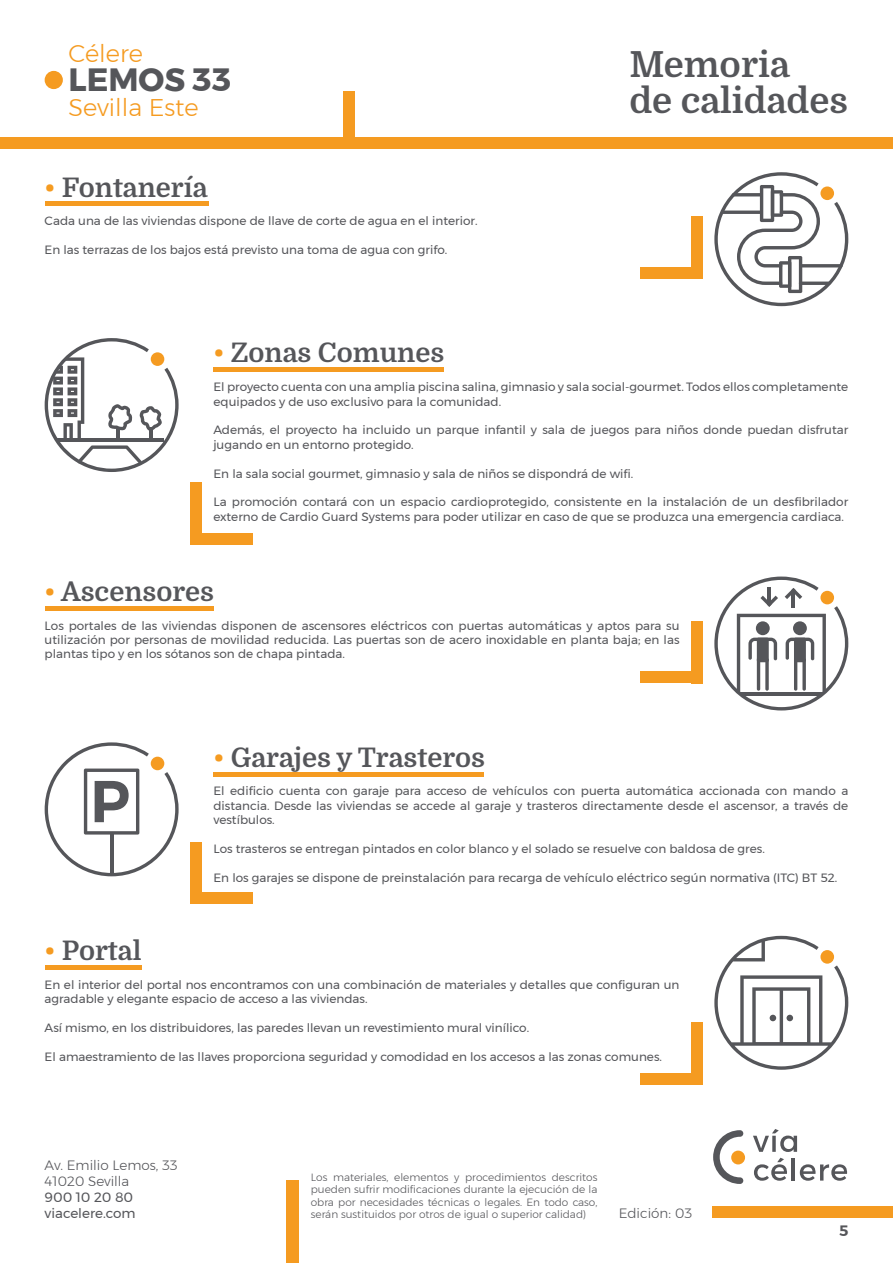
<style>
.page{position:relative;width:893px;height:1263px;background:#fff}
.page>*{position:absolute;margin:0;border:0;box-sizing:border-box;transform-origin:0 0}
.t1{font:700 36px/36px "Domine";color:#55565a}
.t2{font:700 32.1px "Montserrat";color:#55565a}
.t3{font:700 27px "Domine";color:#55565a}
.t4{font:300 24.15px "Montserrat";color:#f59b21}
.t5{font:600 15px "Montserrat";color:#55565a}
.t6{font:300 13.5px/16.2px "Montserrat";color:#55565a}
.t7{font:13.5px/16.2px "Montserrat";color:#55565a}
.t8{font:12px/14.4px "Montserrat";color:#55565a}
.t9{font:300 10.5px/12.6px "Montserrat";color:#55565a;text-align:justify}
.s1{color:#f59b21}
</style>
<div class="page">
<svg style="left:753px;top:1129px;width:44px;height:23px"></svg>
<svg style="left:754px;top:1158px;width:33px;height:23px"></svg>
<hr style="left:792px;top:1158px;width:3px;height:22px;background:#55565a">
<svg style="left:800px;top:1164px;width:47px;height:17px"></svg>
<div style="left:731px;top:1150px;width:14px;height:14px;background:#f59b21;border-radius:50%"></div>
<svg style="left:713px;top:1130px;width:30px;height:54px"></svg>
<div style="left:0;top:137px;width:893px;height:12px;background:#f59b21"></div>
<div style="left:287px;top:1181px;width:12px;height:82px;background:#f59b21"></div>
<div style="left:712px;top:1206px;width:181px;height:12px;background:#f59b21"></div>
<div style="left:343px;top:92px;width:11px;height:46px;background:#f59b21"></div>
<div style="left:45px;top:71px;width:18px;height:18px;background:#f59b21;border-radius:50%"></div>
<svg style="left:714px;top:172px;width:134px;height:134px"></svg>
<hr style="left:45px;top:202px;width:163px;height:4px;background:#f59b21">
<hr style="left:45px;top:606px;width:168px;height:4px;background:#f59b21">
<div style="left:640px;top:267px;width:62px;height:12px;background:#f59b21"></div>
<div style="left:691px;top:217px;width:11px;height:62px;background:#f59b21"></div>
<div style="left:640px;top:671px;width:62px;height:12px;background:#f59b21"></div>
<div style="left:691px;top:621px;width:11px;height:62px;background:#f59b21"></div>
<hr style="left:213px;top:368px;width:231px;height:4px;background:#f59b21">
<hr style="left:213px;top:772px;width:271px;height:4px;background:#f59b21">
<div style="left:190px;top:483px;width:12px;height:62px;background:#f59b21"></div>
<div style="left:190px;top:533px;width:62px;height:12px;background:#f59b21"></div>
<div style="left:190px;top:842px;width:12px;height:62px;background:#f59b21"></div>
<div style="left:190px;top:892px;width:62px;height:12px;background:#f59b21"></div>
<svg style="left:714px;top:576px;width:134px;height:134px"></svg>
<div style="left:794px;top:638px;width:12px;height:24px;background:#55565a;border-radius:2px"></div>
<svg style="left:44px;top:338px;width:135px;height:134px"></svg>
<svg style="left:45px;top:742px;width:134px;height:134px"></svg>
<hr style="left:110px;top:833px;width:4px;height:42px;background:#55565a">
<div style="left:45px;top:965px;width:97px;height:5px;background:#f59b21"></div>
<div style="left:640px;top:1073px;width:62px;height:12px;background:#f59b21"></div>
<div style="left:691px;top:1023px;width:11px;height:62px;background:#f59b21"></div>
<svg style="left:714px;top:936px;width:134px;height:134px"></svg>
<h3 class="t4" style="left:69px;top:36px;width:76px">Célere</h3>
<h2 class="t2" style="left:69px;top:54px;width:164px">LEMOS 33</h2>
<h3 class="t4" style="left:69px;top:89px;width:132px">Sevilla Este</h3>
<h3 class="t3" style="left:45px;top:172px;width:164px"><span class="s1">•</span> Fontanería</h3>
<p class="t8" style="left:45px;top:214px;width:434px">Cada una de las viviendas dispone de llave de corte de agua en el interior.</p>
<p class="t8" style="left:45px;top:242px;width:404px">En las terrazas de los bajos está previsto una toma de agua con grifo.</p>
<h3 class="t3" style="left:213px;top:338px;width:232px"><span class="s1">•</span> Zonas Comunes</h3>
<h1 class="t1" style="left:629px;top:47px;width:220px">Memoria<br>de calidades</h1>
<p class="t8" style="left:213px;top:380px;width:636px">El proyecto cuenta con una amplia piscina salina, gimnasio y sala social-gourmet. Todos ellos completamente equipados y de uso exclusivo para la comunidad.</p>
<p class="t8" style="left:213px;top:423px;width:636px">Además, el proyecto ha incluido un parque infantil y sala de juegos para niños donde puedan disfrutar jugando en un entorno protegido.</p>
<p class="t8" style="left:213px;top:466px;width:421px">En la sala social gourmet, gimnasio y sala de niños se dispondrá de wifi.</p>
<p class="t8" style="left:213px;top:495px;width:636px">La promoción contará con un espacio cardioprotegido, consistente en la instalación de un desfibrilador externo de Cardio Guard Systems para poder utilizar en caso de que se produzca una emergencia cardiaca.</p>
<h3 class="t3" style="left:45px;top:576px;width:171px"><span class="s1">•</span> Ascensores</h3>
<p class="t8" style="left:45px;top:618px;width:636px;text-align:justify">Los portales de las viviendas disponen de ascensores eléctricos con puertas automáticas y aptos para su utilización por personas de movilidad reducida. Las puertas son de acero inoxidable en planta baja; en las plantas tipo y en los sótanos son de chapa pintada.</p>
<h3 class="t3" style="left:213px;top:742px;width:273px"><span class="s1">•</span> Garajes y Trasteros</h3>
<p class="t8" style="left:213px;top:784px;width:636px;text-align:justify">El edificio cuenta con garaje para acceso de vehículos con puerta automática accionada con mando a distancia. Desde las viviendas se accede al garaje y trasteros directamente desde el ascensor, a través de vestíbulos.</p>
<p class="t8" style="left:213px;top:841px;width:553px">Los trasteros se entregan pintados en color blanco y el solado se resuelve con baldosa de gres.</p>
<p class="t8" style="left:213px;top:870px;width:625px">En los garajes se dispone de preinstalación para recarga de vehículo eléctrico según normativa (ITC) BT 52.</p>
<h3 class="t3" style="left:45px;top:936px;width:98px"><span class="s1">•</span> Portal</h3>
<p class="t8" style="left:45px;top:977px;width:636px">En el interior del portal nos encontramos con una combinación de materiales y detalles que configuran un agradable y elegante espacio de acceso a las viviendas.</p>
<p class="t8" style="left:45px;top:1020px;width:486px">Así mismo, en los distribuidores, las paredes llevan un revestimiento mural vinílico.</p>
<p class="t8" style="left:45px;top:1049px;width:619px">El amaestramiento de las llaves proporciona seguridad y comodidad en los accesos a las zonas comunes.</p>
<p class="t6" style="left:45px;top:1156px;width:135px">Av. Emilio Lemos, 33<br>41020 Sevilla</p>
<p class="t7" style="left:45px;top:1189px;width:93px">900 10 20 80 viacelere.com</p>
<p class="t9" style="left:311px;top:1170px;width:288px">Los materiales, elementos y procedimientos descritos pueden sufrir modificaciones durante la ejecución de la obra por necesidades técnicas o legales. En todo caso, serán sustituidos por otros de igual o superior calidad)</p>
<p class="t6" style="left:619px;top:1205px;width:75px">Edición: 03</p>
<p class="t5" style="left:839px;top:1219px;width:11px">5</p>
</div>
